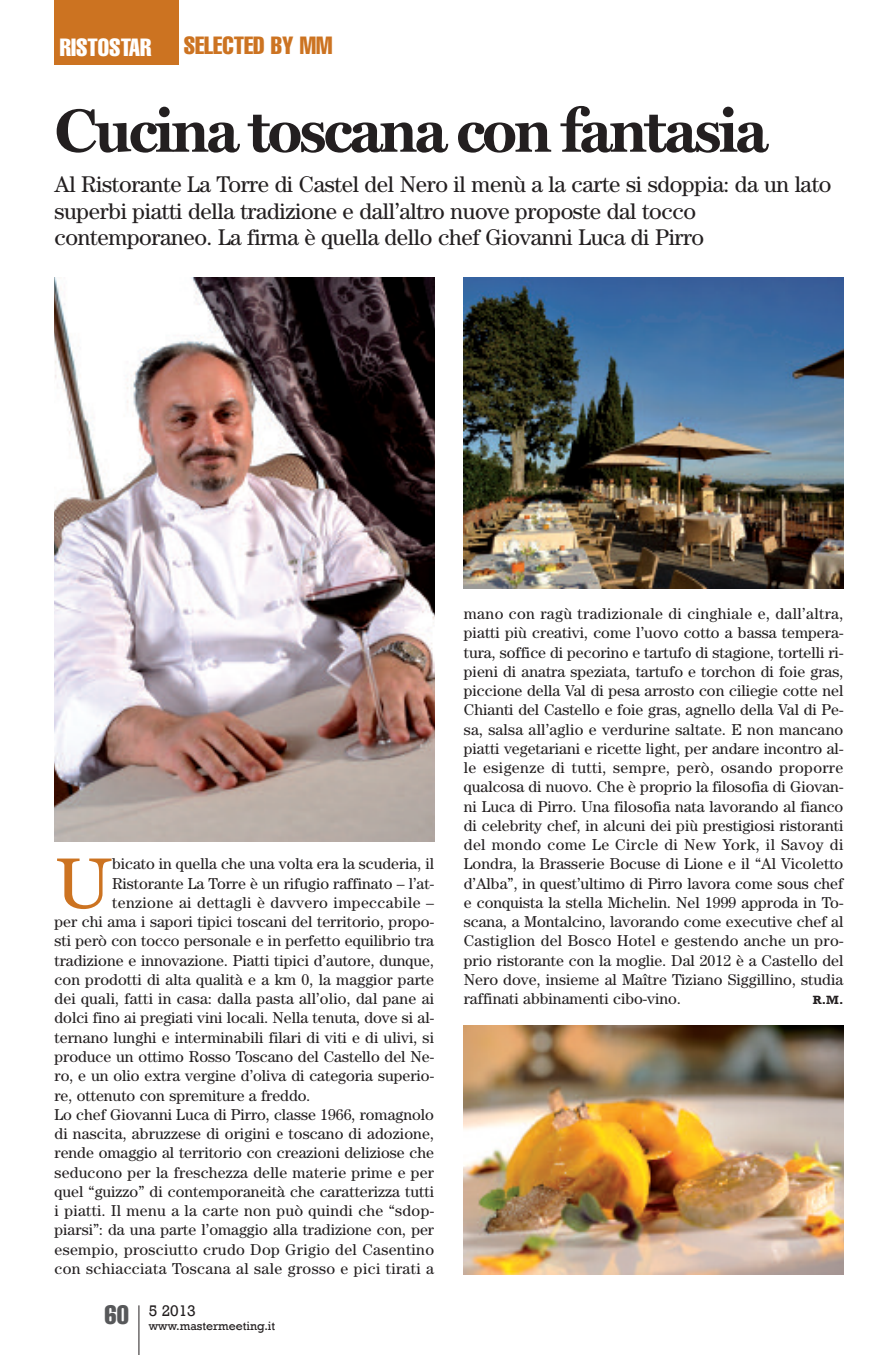
<style>
.page{position:relative;width:893px;height:1355px;background:#fff}
.page>*{position:absolute;margin:0;border:0;box-sizing:border-box;transform-origin:0 0}
.t1{font:72.27px "Miller Text";color:#cc7321}
.t2{font:700 61.25px "Miller Text";letter-spacing:-.05em;color:#231f20}
.t3{font:extra-condensed 24.5px "Helvetica";color:#cc7321}
.t4{font:extra-condensed 24.5px "Helvetica";color:#fff}
.t5{font:22.75px/26.2px "Century";letter-spacing:-.015em;color:#231f20}
.t6{font:15.75px/19.2px "Century";color:#231f20;text-align:justify}
.t7{font:15.75px "Century";letter-spacing:.02em;color:#231f20}
.t8{font:15.75px "Century";letter-spacing:.025em;color:#231f20}
.t9{font:15.75px "Rockwell";color:#231f20}
.t10{font:12.25px "Rockwell";color:#231f20}
.t11{font:700 12.25px "Rockwell";color:#231f20}
</style>
<div class="page">
<hr style="left:138px;top:1305px;width:1px;height:49px;background:#231f20">
<div style="left:55px;top:0;width:124px;height:64px;background:#cc7321"></div>
<img style="left:55px;top:278px;width:379px;height:563px">
<img style="left:464px;top:278px;width:379px;height:311px">
<img style="left:464px;top:1025px;width:379px;height:249px">
<h3 class="t4" style="left:60px;top:39px;width:93px">RISTOSTAR</h3>
<h3 class="t3" style="left:184px;top:36px;width:150px">SELECTED BY MM</h3>
<h2 class="t2" style="left:55px;top:95px;width:715px">Cucina toscana con fantasia</h2>
<h3 class="t5" style="left:55px;top:173px;width:778px">Al Ristorante La Torre di Castel del Nero il menù a la carte si sdoppia: da un lato superbi piatti della tradizione e dall’altro nuove proposte dal tocco contemporaneo. La firma è quella dello chef Giovanni Luca di Pirro</h3>
<h1 class="t1" style="left:55px;top:840px;width:59px">U</h1>
<p class="t6" style="left:112px;top:855px;width:323px">bicato in quella che una volta era la scuderia, il</p>
<p class="t6" style="left:112px;top:875px;width:323px">Ristorante La Torre è un rifugio raffinato – l’at-</p>
<p class="t8" style="left:112px;top:897px;width:323px">tenzione ai dettagli è davvero impeccabile –</p>
<p class="t6" style="left:55px;top:913px;width:381px">per chi ama i sapori tipici toscani del territorio, propo-</p>
<p class="t6" style="left:55px;top:932px;width:381px">sti però con tocco personale e in perfetto equilibrio tra</p>
<p class="t6" style="left:55px;top:952px;width:381px">tradizione e innovazione. Piatti tipici d’autore, dunque,</p>
<p class="t6" style="left:55px;top:971px;width:381px">con prodotti di alta qualità e a km 0, la maggior parte</p>
<p class="t6" style="left:55px;top:990px;width:381px">dei quali, fatti in casa: dalla pasta all’olio, dal pane ai</p>
<p class="t6" style="left:55px;top:1009px;width:381px">dolci fino ai pregiati vini locali. Nella tenuta, dove si al-</p>
<p class="t6" style="left:55px;top:1029px;width:381px">ternano lunghi e interminabili filari di viti e di ulivi, si</p>
<p class="t6" style="left:55px;top:1048px;width:381px">produce un ottimo Rosso Toscano del Castello del Ne-</p>
<p class="t6" style="left:55px;top:1067px;width:381px">ro, e un olio extra vergine d’oliva di categoria superio-</p>
<p class="t6" style="left:55px;top:1086px;width:257px">re, ottenuto con spremiture a freddo.</p>
<p class="t6" style="left:55px;top:1106px;width:381px">Lo chef Giovanni Luca di Pirro, classe 1966, romagnolo</p>
<p class="t6" style="left:55px;top:1125px;width:381px">di nascita, abruzzese di origini e toscano di adozione,</p>
<p class="t6" style="left:55px;top:1144px;width:381px">rende omaggio al territorio con creazioni deliziose che</p>
<p class="t6" style="left:55px;top:1163px;width:381px">seducono per la freschezza delle materie prime e per</p>
<p class="t6" style="left:55px;top:1183px;width:381px">quel “guizzo” di contemporaneità che caratterizza tutti</p>
<p class="t7" style="left:55px;top:1205px;width:381px">i piatti. Il menu a la carte non può quindi che “sdop-</p>
<p class="t6" style="left:55px;top:1221px;width:381px">piarsi”: da una parte l’omaggio alla tradizione con, per</p>
<p class="t7" style="left:55px;top:1243px;width:381px">esempio, prosciutto crudo Dop Grigio del Casentino</p>
<p class="t7" style="left:55px;top:1262px;width:381px">con schiacciata Toscana al sale grosso e pici tirati a</p>
<p class="t10" style="left:105px;top:1318px;width:172px"><sup>60</sup> www.mastermeeting.it</p>
<p class="t9" style="left:149px;top:1300px;width:49px">5 2013</p>
<p class="t6" style="left:464px;top:605px;width:381px">mano con ragù tradizionale di cinghiale e, dall’altra, piatti più creativi, come l’uovo cotto a bassa tempera&shy;tura, soffice di pecorino e tartufo di stagione, tortelli ri&shy;pieni di anatra speziata, tartufo e torchon di foie gras, piccione della Val di pesa arrosto con ciliegie cotte nel Chianti del Castello e foie gras, agnello della Val di Pe&shy;sa, salsa all’aglio e verdurine saltate. E non mancano piatti vegetariani e ricette light, per andare incontro al&shy;le esigenze di tutti, sempre, però, osando proporre qualcosa di nuovo. Che è proprio la filosofia di Giovan&shy;ni Luca di Pirro. Una filosofia nata lavorando al fianco di celebrity chef, in alcuni dei più prestigiosi ristoranti del mondo come Le Circle di New York, il Savoy di Londra, la Brasserie Bocuse di Lione e il “Al Vicoletto d’Alba”, in quest’ultimo di Pirro lavora come sous chef e conquista la stella Michelin. Nel 1999 approda in To&shy;scana, a Montalcino, lavorando come executive chef al Castiglion del Bosco Hotel e gestendo anche un pro&shy;prio ristorante con la moglie. Dal 2012 è a Castello del Nero dove, insieme al Maître Tiziano Siggillino, studia raffinati abbinamenti cibo-vino.</p>
<p class="t11" style="left:813px;top:992px;width:32px">R.M.</p>
</div>
